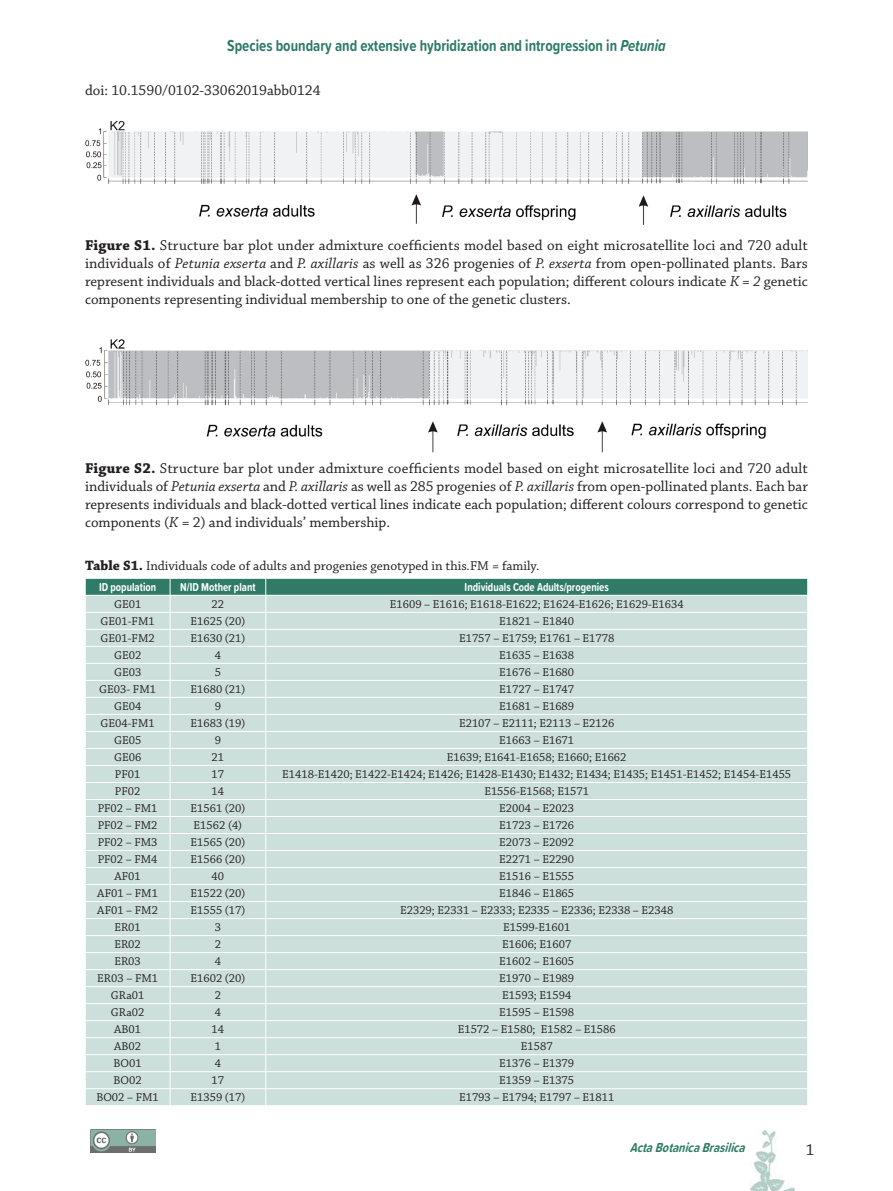
<style>
.page{position:relative;width:893px;height:1191px;background:#fff}
.page>*{position:absolute;margin:0;border:0;box-sizing:border-box;transform-origin:0 0}
.t1{font:700 16.5px "Proxima Soft Cond";color:#2f7b67;scale:.91 1}
.t2{font:16.5px "Chaparral Pro";color:#231f20}
.LEGENDA_-_Tabela_e_F{font:15px/18px "Chaparral Pro";color:#231f20;text-align:justify}
.DOI{font:15px "Chaparral Pro";color:#231f20}
.LEGENDA_-_Tabela_e_F-2{font:13.5px "Chaparral Pro";color:#231f20}
.t3{font:italic 700 13.5px "Proxima Soft Cond";color:#2f7b67;scale:.95 1}
.TABELA_ACTA_corpo{font:12px "Chaparral Pro";color:#231f20}
.TABELA_ACTA_titulo{font:700 12px "Proxima Soft Cond";color:#fff;scale:.9 1}
.s1{font-style:italic}
.s2{font-weight:700}
.s3{font-weight:700;font-size:14.25px}
</style>
<div class="page">
<img style="left:750px;top:1130px;width:44px;height:61px">
<img style="left:91px;top:1129px;width:65px;height:23px">
<img style="left:85px;top:120px;width:723px;height:105px">
<img style="left:85px;top:339px;width:723px;height:114px">
<svg style="left:85px;top:578px;width:723px;height:527px;background:#cbddd9"></svg>
<h1 class="t1" style="left:227px;top:33px;width:483px">Species boundary and extensive hybridization and introgression in <span class="s1">Petunia</span></h1>
<p class="DOI" style="left:85px;top:81px;width:237px">doi: 10.1590/0102-33062019abb0124</p>
<p class="LEGENDA_-_Tabela_e_F" style="left:85px;top:237px;width:724px"><span class="s2">Figure S1.</span> Structure bar plot under admixture coefficients model based on eight microsatellite loci and 720 adult individuals of <span class="s1">Petunia exserta</span> and <span class="s1">P. axillaris</span> as well as 326 progenies of <span class="s1">P. exserta</span> from open-pollinated plants. Bars represent individuals and black-dotted vertical lines represent each population; different colours indicate <span class="s1">K = 2</span> genetic components representing individual membership to one of the genetic clusters.</p>
<p class="LEGENDA_-_Tabela_e_F" style="left:85px;top:460px;width:724px"><span class="s2">Figure S2.</span> Structure bar plot under admixture coefficients model based on eight microsatellite loci and 720 adult individuals of <span class="s1">Petunia exserta</span> and <span class="s1">P. axillaris</span> as well as 285 progenies of <span class="s1">P. axillaris</span> from open-pollinated plants. Each bar represents individuals and black-dotted vertical lines indicate each population; different colours correspond to genetic components (<span class="s1">K</span> = 2) and individuals’ membership.</p>
<p class="LEGENDA_-_Tabela_e_F-2" style="left:85px;top:558px;width:456px"><span class="s3">Table S1.</span> Individuals code of adults and progenies genotyped in this<span class="s1">.</span>FM = family.</p>
<p class="TABELA_ACTA_titulo" style="left:99px;top:578px;width:65px">ID population</p>
<p class="TABELA_ACTA_titulo" style="left:180px;top:578px;width:85px">N/ID Mother plant</p>
<p class="TABELA_ACTA_titulo" style="left:465px;top:578px;width:162px">Individuals Code Adults/progenies</p>
<p class="TABELA_ACTA_corpo" style="left:114px;top:597px;width:29px">GE01</p>
<p class="TABELA_ACTA_corpo" style="left:212px;top:597px;width:14px">22</p>
<p class="TABELA_ACTA_corpo" style="left:390px;top:597px;width:295px">E1609 – E1616; E1618-E1622; E1624-E1626; E1629-E1634</p>
<p class="TABELA_ACTA_corpo" style="left:101px;top:614px;width:56px">GE01-FM1</p>
<p class="TABELA_ACTA_corpo" style="left:190px;top:614px;width:56px">E1625 (20)</p>
<p class="TABELA_ACTA_corpo" style="left:499px;top:614px;width:76px">E1821 – E1840</p>
<p class="TABELA_ACTA_corpo" style="left:101px;top:631px;width:56px">GE01-FM2</p>
<p class="TABELA_ACTA_corpo" style="left:190px;top:631px;width:56px">E1630 (21)</p>
<p class="TABELA_ACTA_corpo" style="left:459px;top:631px;width:157px">E1757 – E1759; E1761 – E1778</p>
<p class="TABELA_ACTA_corpo" style="left:114px;top:648px;width:29px">GE02</p>
<p class="TABELA_ACTA_corpo" style="left:215px;top:648px;width:8px">4</p>
<p class="TABELA_ACTA_corpo" style="left:499px;top:648px;width:76px">E1635 – E1638</p>
<p class="TABELA_ACTA_corpo" style="left:114px;top:665px;width:29px">GE03</p>
<p class="TABELA_ACTA_corpo" style="left:215px;top:665px;width:8px">5</p>
<p class="TABELA_ACTA_corpo" style="left:499px;top:665px;width:76px">E1676 – E1680</p>
<p class="TABELA_ACTA_corpo" style="left:99px;top:682px;width:58px">GE03- FM1</p>
<p class="TABELA_ACTA_corpo" style="left:190px;top:682px;width:56px">E1680 (21)</p>
<p class="TABELA_ACTA_corpo" style="left:499px;top:682px;width:76px">E1727 – E1747</p>
<p class="TABELA_ACTA_corpo" style="left:114px;top:699px;width:29px">GE04</p>
<p class="TABELA_ACTA_corpo" style="left:215px;top:699px;width:8px">9</p>
<p class="TABELA_ACTA_corpo" style="left:499px;top:699px;width:76px">E1681 – E1689</p>
<p class="TABELA_ACTA_corpo" style="left:101px;top:716px;width:56px">GE04-FM1</p>
<p class="TABELA_ACTA_corpo" style="left:190px;top:716px;width:56px">E1683 (19)</p>
<p class="TABELA_ACTA_corpo" style="left:459px;top:716px;width:157px">E2107 – E2111; E2113 – E2126</p>
<p class="TABELA_ACTA_corpo" style="left:114px;top:733px;width:29px">GE05</p>
<p class="TABELA_ACTA_corpo" style="left:215px;top:733px;width:8px">9</p>
<p class="TABELA_ACTA_corpo" style="left:499px;top:733px;width:76px">E1663 – E1671</p>
<p class="TABELA_ACTA_corpo" style="left:114px;top:750px;width:29px">GE06</p>
<p class="TABELA_ACTA_corpo" style="left:212px;top:750px;width:14px">21</p>
<p class="TABELA_ACTA_corpo" style="left:447px;top:750px;width:181px">E1639; E1641-E1658; E1660; E1662</p>
<p class="TABELA_ACTA_corpo" style="left:115px;top:767px;width:27px">PF01</p>
<p class="TABELA_ACTA_corpo" style="left:212px;top:767px;width:14px">17</p>
<p class="TABELA_ACTA_corpo" style="left:282px;top:767px;width:510px">E1418-E1420; E1422-E1424; E1426; E1428-E1430; E1432; E1434; E1435; E1451-E1452; E1454-E1455</p>
<p class="TABELA_ACTA_corpo" style="left:115px;top:784px;width:27px">PF02</p>
<p class="TABELA_ACTA_corpo" style="left:212px;top:784px;width:14px">14</p>
<p class="TABELA_ACTA_corpo" style="left:484px;top:784px;width:106px">E1556-E1568; E1571</p>
<p class="TABELA_ACTA_corpo" style="left:98px;top:801px;width:61px">PF02 – FM1</p>
<p class="TABELA_ACTA_corpo" style="left:190px;top:801px;width:56px">E1561 (20)</p>
<p class="TABELA_ACTA_corpo" style="left:499px;top:801px;width:76px">E2004 – E2023</p>
<p class="TABELA_ACTA_corpo" style="left:98px;top:818px;width:61px">PF02 – FM2</p>
<p class="TABELA_ACTA_corpo" style="left:194px;top:818px;width:50px">E1562 (4)</p>
<p class="TABELA_ACTA_corpo" style="left:499px;top:818px;width:76px">E1723 – E1726</p>
<p class="TABELA_ACTA_corpo" style="left:98px;top:835px;width:61px">PF02 – FM3</p>
<p class="TABELA_ACTA_corpo" style="left:190px;top:835px;width:56px">E1565 (20)</p>
<p class="TABELA_ACTA_corpo" style="left:499px;top:835px;width:76px">E2073 – E2092</p>
<p class="TABELA_ACTA_corpo" style="left:98px;top:852px;width:61px">PF02 – FM4</p>
<p class="TABELA_ACTA_corpo" style="left:190px;top:852px;width:56px">E1566 (20)</p>
<p class="TABELA_ACTA_corpo" style="left:499px;top:852px;width:76px">E2271 – E2290</p>
<p class="TABELA_ACTA_corpo" style="left:114px;top:869px;width:28px">AF01</p>
<p class="TABELA_ACTA_corpo" style="left:212px;top:869px;width:14px">40</p>
<p class="TABELA_ACTA_corpo" style="left:499px;top:869px;width:76px">E1516 – E1555</p>
<p class="TABELA_ACTA_corpo" style="left:97px;top:886px;width:62px">AF01 – FM1</p>
<p class="TABELA_ACTA_corpo" style="left:190px;top:886px;width:56px">E1522 (20)</p>
<p class="TABELA_ACTA_corpo" style="left:499px;top:886px;width:76px">E1846 – E1865</p>
<p class="TABELA_ACTA_corpo" style="left:97px;top:903px;width:62px">AF01 – FM2</p>
<p class="TABELA_ACTA_corpo" style="left:190px;top:903px;width:56px">E1555 (17)</p>
<p class="TABELA_ACTA_corpo" style="left:400px;top:903px;width:275px">E2329; E2331 – E2333; E2335 – E2336; E2338 – E2348</p>
<p class="TABELA_ACTA_corpo" style="left:114px;top:920px;width:28px">ER01</p>
<p class="TABELA_ACTA_corpo" style="left:215px;top:920px;width:8px">3</p>
<p class="TABELA_ACTA_corpo" style="left:503px;top:920px;width:69px">E1599-E1601</p>
<p class="TABELA_ACTA_corpo" style="left:114px;top:937px;width:28px">ER02</p>
<p class="TABELA_ACTA_corpo" style="left:215px;top:937px;width:8px">2</p>
<p class="TABELA_ACTA_corpo" style="left:502px;top:937px;width:71px">E1606; E1607</p>
<p class="TABELA_ACTA_corpo" style="left:114px;top:954px;width:28px">ER03</p>
<p class="TABELA_ACTA_corpo" style="left:215px;top:954px;width:8px">4</p>
<p class="TABELA_ACTA_corpo" style="left:499px;top:954px;width:76px">E1602 – E1605</p>
<p class="TABELA_ACTA_corpo" style="left:97px;top:971px;width:62px">ER03 – FM1</p>
<p class="TABELA_ACTA_corpo" style="left:190px;top:971px;width:56px">E1602 (20)</p>
<p class="TABELA_ACTA_corpo" style="left:499px;top:971px;width:76px">E1970 – E1989</p>
<p class="TABELA_ACTA_corpo" style="left:111px;top:988px;width:35px">GRa01</p>
<p class="TABELA_ACTA_corpo" style="left:215px;top:988px;width:8px">2</p>
<p class="TABELA_ACTA_corpo" style="left:502px;top:988px;width:71px">E1593; E1594</p>
<p class="TABELA_ACTA_corpo" style="left:111px;top:1005px;width:35px">GRa02</p>
<p class="TABELA_ACTA_corpo" style="left:215px;top:1005px;width:8px">4</p>
<p class="TABELA_ACTA_corpo" style="left:499px;top:1005px;width:76px">E1595 – E1598</p>
<p class="TABELA_ACTA_corpo" style="left:114px;top:1022px;width:28px">AB01</p>
<p class="TABELA_ACTA_corpo" style="left:212px;top:1022px;width:14px">14</p>
<p class="TABELA_ACTA_corpo" style="left:458px;top:1022px;width:160px">E1572 – E1580; E1582 – E1586</p>
<p class="TABELA_ACTA_corpo" style="left:114px;top:1039px;width:28px">AB02</p>
<p class="TABELA_ACTA_corpo" style="left:215px;top:1039px;width:8px">1</p>
<p class="TABELA_ACTA_corpo" style="left:521px;top:1039px;width:33px">E1587</p>
<p class="TABELA_ACTA_corpo" style="left:114px;top:1056px;width:30px">BO01</p>
<p class="TABELA_ACTA_corpo" style="left:215px;top:1056px;width:8px">4</p>
<p class="TABELA_ACTA_corpo" style="left:499px;top:1056px;width:76px">E1376 – E1379</p>
<p class="TABELA_ACTA_corpo" style="left:114px;top:1073px;width:30px">BO02</p>
<p class="TABELA_ACTA_corpo" style="left:212px;top:1073px;width:14px">17</p>
<p class="TABELA_ACTA_corpo" style="left:499px;top:1073px;width:76px">E1359 – E1375</p>
<p class="TABELA_ACTA_corpo" style="left:96px;top:1090px;width:64px">BO02 – FM1</p>
<p class="TABELA_ACTA_corpo" style="left:190px;top:1090px;width:56px">E1359 (17)</p>
<p class="TABELA_ACTA_corpo" style="left:459px;top:1090px;width:157px">E1793 – E1794; E1797 – E1811</p>
<p class="t3" style="left:630px;top:1137px;width:128px">ActaBotanicaBrasilica</p>
<h1 class="t2" style="left:806px;top:1141px;width:10px">1</h1>
</div>
